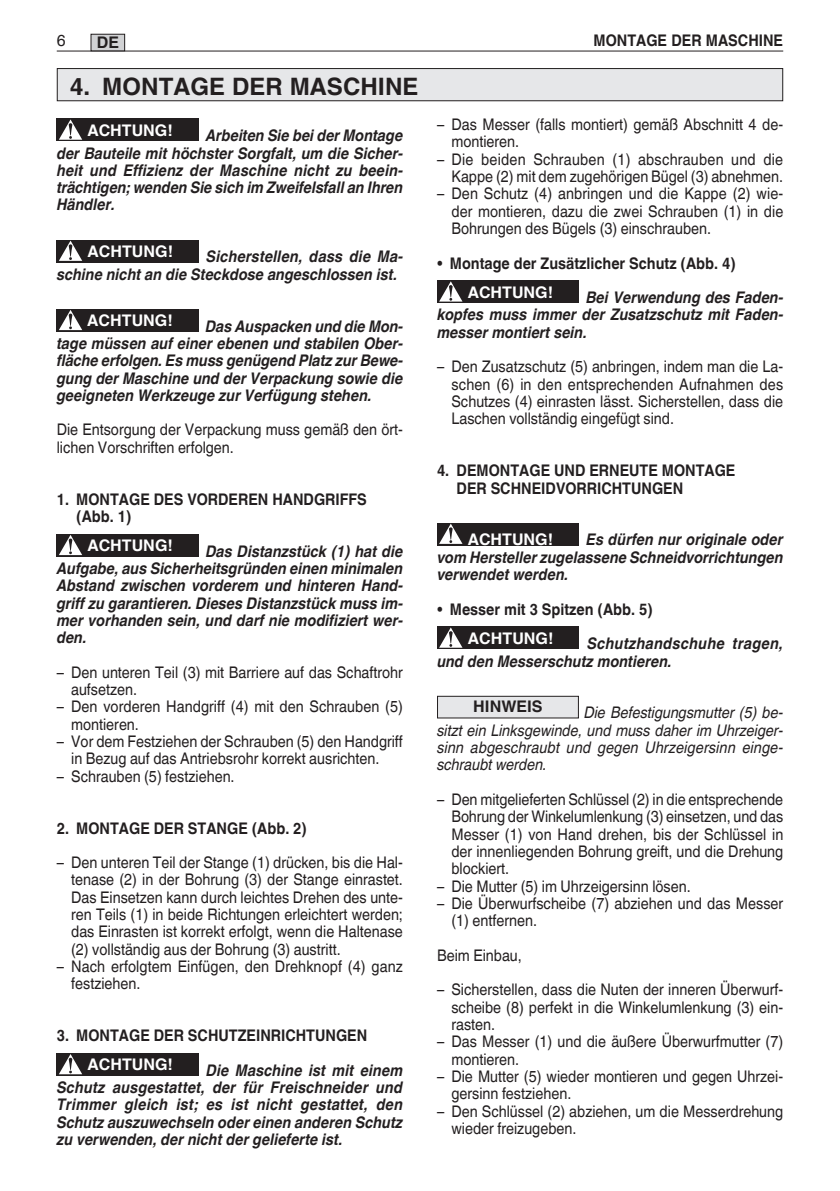
<style>
.page{position:relative;width:840px;height:1191px;background:#fff}
.page>*{position:absolute;margin:0;border:0;box-sizing:border-box;transform-origin:0 0}
.Normale{font:700 24px "Helvetica World";color:#231f20}
.Normale-2{font:16px/17.2px "Helvetica World";color:#231f20;scale:.9 1}
.t1{font:italic 700 16px/17.2px "Helvetica World";color:#231f20;text-align:justify;scale:.9 1}
.Normale-3{font:700 16px/17.2px "Helvetica World";color:#231f20;scale:.9 1}
.t2{font:italic 16px/17.2px "Helvetica World";letter-spacing:.015em;color:#231f20;text-align:justify;scale:.9 1}
.Normale-4{font:700 16px "Helvetica World";color:#fff}
.Normale-5{font:700 16px "Helvetica World";color:#231f20}
.Normale-6{font:16px "Helvetica World";color:#231f20}
</style>
<div class="page">
<svg style="left:437px;top:280px;width:28px;height:23px"></svg>
<svg style="left:439px;top:281px;width:23px;height:20px"></svg>
<svg style="left:448px;top:285px;width:4px;height:12px"></svg>
<div style="left:465px;top:280px;width:113px;height:23px;background:#231f20"></div>
<div style="left:437px;top:523px;width:28px;height:22px;background:#231f20"></div>
<svg style="left:439px;top:523px;width:23px;height:21px"></svg>
<svg style="left:448px;top:527px;width:4px;height:12px"></svg>
<div style="left:465px;top:523px;width:113px;height:22px;background:#231f20"></div>
<svg style="left:437px;top:626px;width:28px;height:23px"></svg>
<svg style="left:439px;top:627px;width:23px;height:20px"></svg>
<svg style="left:448px;top:631px;width:4px;height:12px"></svg>
<div style="left:465px;top:626px;width:114px;height:23px;background:#231f20"></div>
<div style="left:437px;top:696px;width:141px;height:22px;background:#e6e7e9"></div>
<div style="left:437px;top:696px;width:141px;height:22px;border:1px solid #231f20"></div>
<div style="left:57px;top:119px;width:28px;height:22px;background:#231f20"></div>
<svg style="left:59px;top:119px;width:23px;height:21px"></svg>
<div style="left:85px;top:119px;width:113px;height:22px;background:#231f20"></div>
<div style="left:57px;top:240px;width:28px;height:22px;background:#231f20"></div>
<svg style="left:59px;top:241px;width:23px;height:20px"></svg>
<div style="left:85px;top:240px;width:114px;height:22px;background:#231f20"></div>
<svg style="left:57px;top:309px;width:28px;height:23px"></svg>
<svg style="left:59px;top:310px;width:23px;height:20px"></svg>
<div style="left:85px;top:309px;width:113px;height:23px;background:#231f20"></div>
<div style="left:57px;top:534px;width:28px;height:22px;background:#231f20"></div>
<svg style="left:59px;top:535px;width:23px;height:20px"></svg>
<div style="left:85px;top:534px;width:113px;height:22px;background:#231f20"></div>
<div style="left:57px;top:1053px;width:28px;height:22px;background:#231f20"></div>
<svg style="left:59px;top:1054px;width:23px;height:20px"></svg>
<div style="left:85px;top:1053px;width:114px;height:22px;background:#231f20"></div>
<hr style="left:57px;top:51px;width:725px;height:1px;background:#231f20">
<div style="left:91px;top:34px;width:34px;height:17px;background:#d1d2d4"></div>
<div style="left:91px;top:34px;width:34px;height:17px;border:1px solid #231f20"></div>
<div style="left:57px;top:69px;width:725px;height:32px;background:#e6e7e9"></div>
<div style="left:57px;top:68px;width:725px;height:33px;border:1px solid #231f20"></div>
<p class="Normale-6" style="left:57px;top:31px;width:10px">6</p>
<p class="Normale-5" style="left:97px;top:33px;width:24px">DE</p>
<p class="Normale-3" style="left:593px;top:31px;width:212px">MONTAGE DER MASCHINE</p>
<p class="Normale" style="left:70px;top:73px;width:350px">4. MONTAGE DER MASCHINE</p>
<p class="Normale-4" style="left:87px;top:121px;width:87px">ACHTUNG!</p>
<p class="t1" style="left:57px;top:127px;width:386px;text-indent:149px">Arbeiten Sie bei der Montage der Bauteile mit höchster Sorgfalt, um die Sicher&shy;heit und Effizienz der Maschine nicht zu beein&shy;trächtigen; wenden Sie sich im Zweifelsfall an Ihren Händler.</p>
<p class="Normale-4" style="left:87px;top:242px;width:87px">ACHTUNG!</p>
<p class="t1" style="left:57px;top:248px;width:386px;text-indent:149px">Sicherstellen, dass die Ma&shy;schine nicht an die Steckdose angeschlossen ist.</p>
<p class="Normale-4" style="left:87px;top:311px;width:87px">ACHTUNG!</p>
<p class="t1" style="left:57px;top:317px;width:386px;text-indent:149px">Das Auspacken und die Mon&shy;tage müssen auf einer ebenen und stabilen Ober&shy;fläche erfolgen. Es muss genügend Platz zur Bewe&shy;gung der Maschine und der Verpackung sowie die geeigneten Werkzeuge zur Verfügung stehen.</p>
<p class="Normale-2" style="left:57px;top:421px;width:386px">Die Entsorgung der Verpackung muss gemäß den ört&shy;lichen Vorschriften erfolgen.</p>
<p class="Normale-3" style="left:76px;top:490px;width:324px;text-indent:-19px">1. MONTAGE DES VORDEREN HANDGRIFFS (Abb. 1)</p>
<p class="Normale-4" style="left:87px;top:536px;width:87px">ACHTUNG!</p>
<p class="t1" style="left:57px;top:542px;width:386px;text-indent:149px">Das Distanzstück (1) hat die Aufgabe, aus Sicherheitsgründen einen minimalen Abstand zwischen vorderem und hinteren Hand&shy;griff zu garantieren. Dieses Distanzstück muss im&shy;mer vorhanden sein, und darf nie modifiziert wer&shy;den.</p>
<p class="Normale-2" style="left:71px;top:663px;width:370px;text-indent:-14px">– Den unteren Teil (3) mit Barriere auf das Schaftrohr aufsetzen.</p>
<p class="Normale-2" style="left:71px;top:698px;width:370px;text-indent:-14px">– Den vorderen Handgriff (4) mit den Schrauben (5) montieren.</p>
<p class="Normale-2" style="left:57px;top:733px;width:386px;text-align:center">– Vor dem Festziehen der Schrauben (5) den Handgriff in Bezug auf das Antriebsrohr korrekt ausrichten.</p>
<p class="Normale-2" style="left:57px;top:767px;width:199px">– Schrauben (5) festziehen.</p>
<p class="Normale-3" style="left:57px;top:819px;width:279px">2. MONTAGE DER STANGE (Abb. 2)</p>
<p class="Normale-2" style="left:71px;top:854px;width:370px;text-align:justify;text-indent:-14px">– Den unteren Teil der Stange (1) drücken, bis die Hal&shy;tenase (2) in der Bohrung (3) der Stange einrastet.<br>Das Einsetzen kann durch leichtes Drehen des unte&shy;ren Teils (1) in beide Richtungen erleichtert werden; das Einrasten ist korrekt erfolgt, wenn die Haltenase (2) vollständig aus der Bohrung (3) austritt.</p>
<p class="Normale-2" style="left:71px;top:957px;width:370px;text-indent:-14px">– Nach erfolgtem Einfügen, den Drehknopf (4) ganz festziehen.</p>
<p class="Normale-3" style="left:57px;top:1027px;width:346px">3. MONTAGE DER SCHUTZEINRICHTUNGEN</p>
<p class="Normale-4" style="left:87px;top:1055px;width:87px">ACHTUNG!</p>
<p class="t1" style="left:57px;top:1061px;width:386px;text-indent:149px">Die Maschine ist mit einem Schutz ausgestattet, der für Freischneider und Trimmer gleich ist; es ist nicht gestattet, den Schutz auszuwechseln oder einen anderen Schutz zu verwenden, der nicht der gelieferte ist.</p>
<p class="Normale-2" style="left:451px;top:116px;width:368px;text-indent:-14px">– Das Messer (falls montiert) gemäß Abschnitt 4 de&shy;montieren.</p>
<p class="Normale-2" style="left:437px;top:150px;width:386px;text-align:right">– Die beiden Schrauben (1) abschrauben und die<br>Kappe (2) mit dem zugehörigen Bügel (3) abnehmen.</p>
<p class="Normale-2" style="left:451px;top:185px;width:370px;text-align:justify;text-indent:-14px">– Den Schutz (4) anbringen und die Kappe (2) wie&shy;der montieren, dazu die zwei Schrauben (1) in die Bohrungen des Bügels (3) einschrauben.</p>
<p class="Normale-3" style="left:437px;top:254px;width:333px">• Montage der Zusätzlicher Schutz (Abb. 4)</p>
<p class="Normale-4" style="left:467px;top:283px;width:87px">ACHTUNG!</p>
<p class="t1" style="left:437px;top:289px;width:386px;text-indent:149px">Bei Verwendung des Faden&shy;kopfes muss immer der Zusatzschutz mit Faden&shy;messer montiert sein.</p>
<p class="Normale-2" style="left:451px;top:358px;width:370px;text-align:justify;text-indent:-14px">– Den Zusatzschutz (5) anbringen, indem man die La&shy;schen (6) in den entsprechenden Aufnahmen des Schutzes (4) einrasten lässt. Sicherstellen, dass die Laschen vollständig eingefügt sind.</p>
<p class="Normale-3" style="left:456px;top:462px;width:311px;text-indent:-19px">4. DEMONTAGE UND ERNEUTE MONTAGE<br>DER SCHNEIDVORRICHTUNGEN</p>
<p class="Normale-4" style="left:467px;top:530px;width:87px">ACHTUNG!</p>
<p class="t1" style="left:437px;top:531px;width:386px;text-indent:149px">Es dürfen nur originale oder vom Hersteller zugelassene Schneidvorrichtungen verwendet werden.</p>
<p class="Normale-3" style="left:437px;top:600px;width:241px">• Messer mit 3 Spitzen (Abb. 5)</p>
<p class="Normale-4" style="left:467px;top:629px;width:87px">ACHTUNG!</p>
<p class="t1" style="left:437px;top:635px;width:386px;text-indent:150px">Schutzhandschuhe tragen, und den Messerschutz montieren.</p>
<p class="Normale-5" style="left:473px;top:697px;width:71px">HINWEIS</p>
<p class="t2" style="left:437px;top:704px;width:386px;text-indent:147px">Die Befestigungsmutter (5) be&shy;sitzt ein Linksgewinde, und muss daher im Uhrzeiger&shy;sinn abgeschraubt und gegen Uhrzeigersinn einge&shy;schraubt werden.</p>
<p class="Normale-2" style="left:451px;top:790px;width:370px;text-align:justify;text-indent:-14px">– Den mitgelieferten Schlüssel (2) in die entsprechende Bohrung der Winkelumlenkung (3) einsetzen, und das Messer (1) von Hand drehen, bis der Schlüssel in der innenliegenden Bohrung greift, und die Drehung blockiert.</p>
<p class="Normale-2" style="left:437px;top:877px;width:283px">– Die Mutter (5) im Uhrzeigersinn lösen.</p>
<p class="Normale-2" style="left:451px;top:894px;width:370px;text-indent:-14px">– Die Überwurfscheibe (7) abziehen und das Messer (1) entfernen.</p>
<p class="Normale-2" style="left:437px;top:946px;width:96px">Beim Einbau,</p>
<p class="Normale-2" style="left:451px;top:981px;width:370px;text-align:justify;text-indent:-14px">– Sicherstellen, dass die Nuten der inneren Überwurf&shy;scheibe (8) perfekt in die Winkelumlenkung (3) ein&shy;rasten.</p>
<p class="Normale-2" style="left:451px;top:1033px;width:370px;text-indent:-14px">– Das Messer (1) und die äußere Überwurfmutter (7) montieren.</p>
<p class="Normale-2" style="left:451px;top:1067px;width:370px;text-indent:-14px">– Die Mutter (5) wieder montieren und gegen Uhrzei&shy;gersinn festziehen.</p>
<p class="Normale-2" style="left:451px;top:1102px;width:370px;text-indent:-14px">– Den Schlüssel (2) abziehen, um die Messerdrehung wieder freizugeben.</p>
</div>
